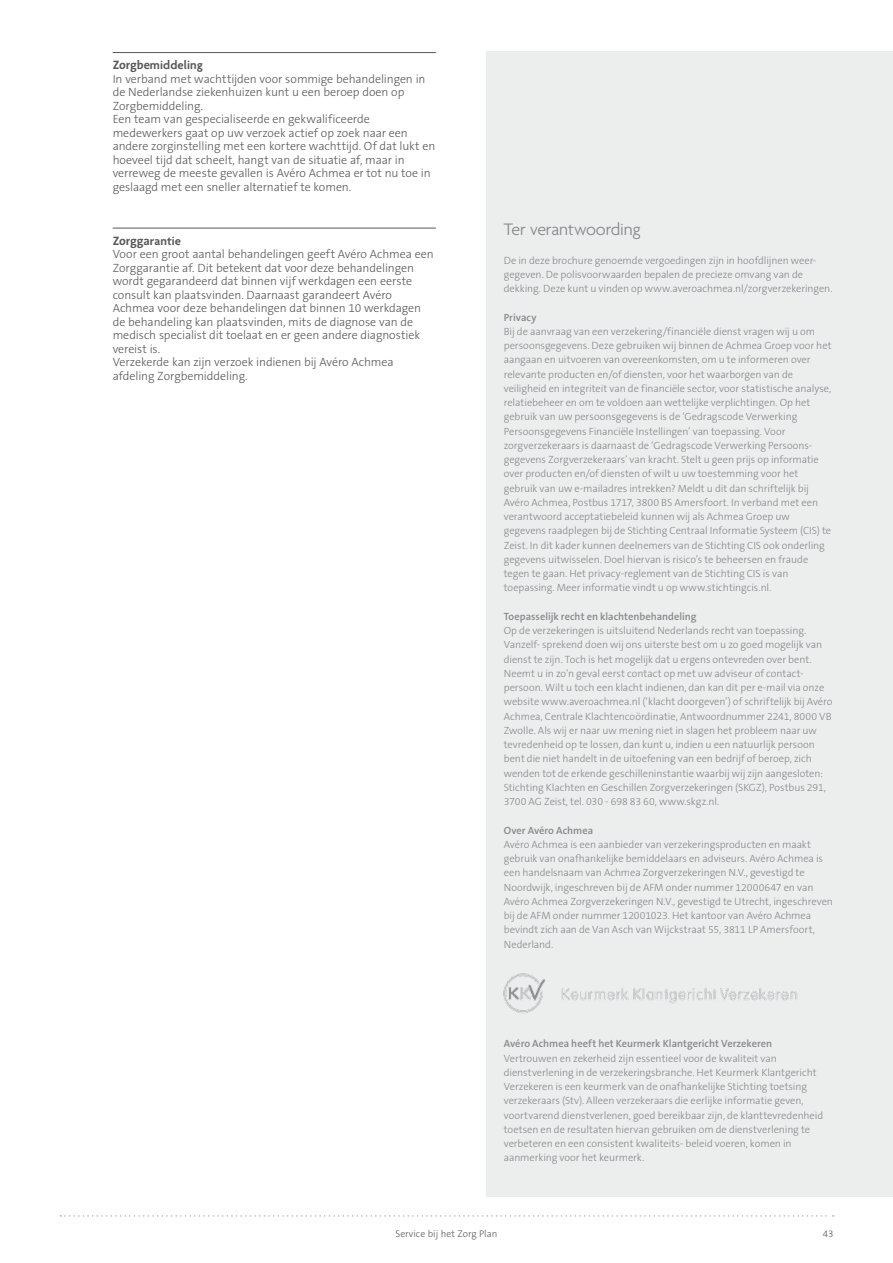
<style>
.page{position:relative;width:893px;height:1263px;background:#fff}
.page>*{position:absolute;margin:0;border:0;box-sizing:border-box;transform-origin:0 0}
.t1{font:300 18px "Agenda";letter-spacing:-.015em;color:#87888a}
.t2{font:600 12.75px "Agenda";letter-spacing:.01em;color:#58585a}
.t3{font:700 12.3px "The Sans B7";color:#58585a}
.t4{font:300 12px/13.5px "The Sans B3";letter-spacing:-.005em;color:#58585a}
.t5{font:300 10.5px/14.2px "The Sans B3";letter-spacing:-.005em;color:#87888a}
.t6{font:600 10.5px "The Sans B6";color:#87888a}
.t7{font:300 9.75px "The Sans B3";letter-spacing:.005em;color:#58585a}
.s1{font-family:"The Sans B7";font-weight:700;font-size:12.3px}
</style>
<div class="page">
<svg style="left:60px;top:1215px;width:774px;height:2px"></svg>
<hr style="left:113px;top:52px;width:323px;height:1px;background:#58585a">
<hr style="left:113px;top:228px;width:323px;height:1px;background:#58585a">
<div style="left:487px;top:51px;width:406px;height:1145px;background:#eceded"></div>
<img style="left:504px;top:973px;width:294px;height:40px">
<p class="t3" style="left:60px;top:59px;width:21px">Z</p>
<p class="t2" style="left:119px;top:58px;width:85px"><span class="s1">orgbe</span>middeling</p>
<p class="t4" style="left:113px;top:73px;width:324px">In verband met wachttijden voor sommige behandelingen in de Nederlandse ziekenhuizen kunt u een beroep doen op Zorgbemiddeling.<br>Een team van gespecialiseerde en gekwalificeerde medewerkers gaat op uw verzoek actief op zoek naar een andere zorginstelling met een kortere wachttijd. Of dat lukt en hoeveel tijd dat scheelt, hangt van de situatie af, maar in verreweg de meeste gevallen is Avéro Achmea er tot nu toe in geslaagd met een sneller alternatief te komen.</p>
<p class="t3" style="left:60px;top:234px;width:21px">Z</p>
<p class="t2" style="left:119px;top:234px;width:64px"><span class="s1">orgga</span>rantie</p>
<p class="t4" style="left:113px;top:248px;width:323px">Voor een groot aantal behandelingen geeft Avéro Achmea een Zorggarantie af. Dit betekent dat voor deze behandelingen wordt gegarandeerd dat binnen vijf werkdagen een eerste consult kan plaatsvinden. Daarnaast garandeert Avéro Achmea voor deze behandelingen dat binnen 10 werkdagen de behandeling kan plaatsvinden, mits de diagnose van de medisch specialist dit toelaat en er geen andere diagnostiek vereist is.<br>Verzekerde kan zijn verzoek indienen bij Avéro Achmea afdeling Zorgbemiddeling.</p>
<h1 class="t1" style="left:504px;top:220px;width:138px">Ter verantwoording</h1>
<p class="t5" style="left:504px;top:254px;width:330px">De in deze brochure genoemde vergoedingen zijn in hoofdlijnen weer&shy;gegeven. De polisvoorwaarden bepalen de precieze omvang van de dekking. Deze kunt u vinden op www.averoachmea.nl/zorgverzekeringen.</p>
<p class="t6" style="left:504px;top:311px;width:34px">Privacy</p>
<p class="t5" style="left:504px;top:325px;width:329px">Bij de aanvraag van een verzekering/financiële dienst vragen wij u om persoonsgegevens. Deze gebruiken wij binnen de Achmea Groep voor het aangaan en uitvoeren van overeenkomsten, om u te informeren over relevante producten en/of diensten, voor het waarborgen van de veiligheid en integriteit van de financiële sector, voor statistische analyse, relatiebeheer en om te voldoen aan wettelijke verplichtingen. Op het gebruik van uw persoonsgegevens is de ‘Gedragscode Verwerking Persoonsgegevens Financiële Instellingen’ van toepassing. Voor zorgverzekeraars is daarnaast de ‘Gedragscode Verwerking Persoons&shy;gegevens Zorgverzekeraars’ van kracht. Stelt u geen prijs op informatie over producten en/of diensten of wilt u uw toestemming voor het gebruik van uw e-mailadres intrekken? Meldt u dit dan schriftelijk bij Avéro Achmea, Postbus 1717, 3800 BS Amersfoort. In verband met een verantwoord acceptatiebeleid kunnen wij als Achmea Groep uw gegevens raadplegen bij de Stichting Centraal Informatie Systeem (CIS) te Zeist. In dit kader kunnen deelnemers van de Stichting CIS ook onderling gegevens uitwisselen. Doel hiervan is risico’s te beheersen en fraude tegen te gaan. Het privacy-reglement van de Stichting CIS is van toepassing. Meer informatie vindt u op www.stichtingcis.nl.</p>
<p class="t6" style="left:504px;top:611px;width:194px">Toepasselijk recht en klachtenbehandeling</p>
<p class="t5" style="left:504px;top:624px;width:330px">Op de verzekeringen is uitsluitend Nederlands recht van toepassing.<br>Vanzelf- sprekend doen wij ons uiterste best om u zo goed mogelijk van dienst te zijn. Toch is het mogelijk dat u ergens ontevreden over bent.<br>Neemt u in zo’n geval eerst contact op met uw adviseur of contact&shy;persoon. Wilt u toch een klacht indienen, dan kan dit per e-mail via onze website www.averoachmea.nl (‘klacht doorgeven’) of schriftelijk bij Avéro Achmea, Centrale Klachtencoördinatie, Antwoordnummer 2241, 8000 VB Zwolle. Als wij er naar uw mening niet in slagen het probleem naar uw tevredenheid op te lossen, dan kunt u, indien u een natuurlijk persoon bent die niet handelt in de uitoefening van een bedrijf of beroep, zich wenden tot de erkende geschilleninstantie waarbij wij zijn aangesloten:<br>Stichting Klachten en Geschillen Zorgverzekeringen (SKGZ), Postbus 291, 3700 AG Zeist, tel. 030 - 698 83 60, www.skgz.nl.</p>
<p class="t6" style="left:504px;top:824px;width:91px">Over Avéro Achmea</p>
<p class="t5" style="left:504px;top:838px;width:331px">Avéro Achmea is een aanbieder van verzekeringsproducten en maakt gebruik van onafhankelijke bemiddelaars en adviseurs. Avéro Achmea is een handelsnaam van Achmea Zorgverzekeringen N.V., gevestigd te Noordwijk, ingeschreven bij de AFM onder nummer 12000647 en van Avéro Achmea Zorgverzekeringen N.V., gevestigd te Utrecht, ingeschreven bij de AFM onder nummer 12001023. Het kantoor van Avéro Achmea bevindt zich aan de Van Asch van Wijckstraat 55, 3811 LP Amersfoort, Nederland.</p>
<p class="t6" style="left:504px;top:1038px;width:270px">Avéro Achmea heeft het Keurmerk Klantgericht Verzekeren</p>
<p class="t5" style="left:504px;top:1052px;width:321px">Vertrouwen en zekerheid zijn essentieel voor de kwaliteit van dienstverlening in de verzekeringsbranche. Het Keurmerk Klantgericht Verzekeren is een keurmerk van de onafhankelijke Stichting toetsing verzekeraars (Stv). Alleen verzekeraars die eerlijke informatie geven, voortvarend dienstverlenen, goed bereikbaar zijn, de klanttevredenheid toetsen en de resultaten hiervan gebruiken om de dienstverlening te verbeteren en een consistent kwaliteits- beleid voeren, komen in aanmerking voor het keurmerk.</p>
<p class="t7" style="left:395px;top:1229px;width:104px">Service bij het Zorg Plan</p>
<p class="t7" style="left:823px;top:1229px;width:12px">43</p>
</div>
